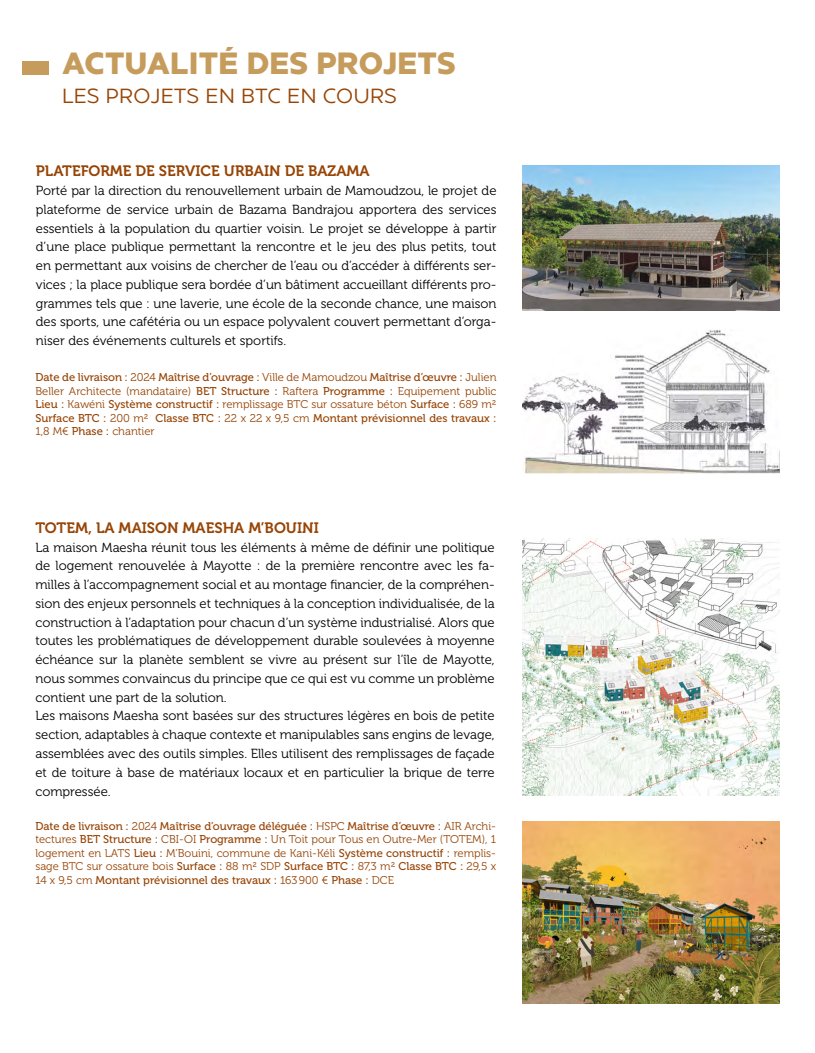
<style>
.page{position:relative;width:815px;height:1053px;background:#fff}
.page>*{position:absolute;margin:0;border:0;box-sizing:border-box;transform-origin:0 0}
.t1{font:900 30px "Rijsel";color:#c69c5c}
.t2{font:20px "Rijsel";color:#974405}
.t3{font:15px "Museo 700";color:#974405}
.t4{font:13.12px/18.8px "Museo 300";color:#000;text-align:justify}
.t5{font:11.25px/13.5px "Museo 300";color:#974405}
.t6{font:11.25px "Museo 500";color:#974405}
.s1{font-family:"Museo 300"}
.s2{font-family:"Museo 500"}
</style>
<div class="page">
<div style="left:22px;top:61px;width:27px;height:13px;background:#c69c5c"></div>
<img style="left:523px;top:165px;width:256px;height:145px">
<img style="left:523px;top:330px;width:256px;height:144px">
<img style="left:523px;top:821px;width:256px;height:182px">
<img style="left:523px;top:539px;width:256px;height:256px">
<h1 class="t1" style="left:62px;top:45px;width:395px">ACTUALITÉ DES PROJETS</h1>
<h2 class="t2" style="left:62px;top:85px;width:337px">LES PROJETS EN BTC EN COURS</h2>
<p class="t3" style="left:36px;top:163px;width:335px">PLATEFORME DE SERVICE URBAIN DE BAZAMA</p>
<p class="t4" style="left:36px;top:181px;width:462px">Porté par la direction du renouvellement urbain de Mamoudzou, le projet de plateforme de service urbain de Bazama Bandrajou apportera des services essentiels à la population du quartier voisin. Le projet se développe à partir d’une place publique permettant la rencontre et le jeu des plus petits, tout en permettant aux voisins de chercher de l’eau ou d’accéder à différents ser&shy;vices ; la place publique sera bordée d’un bâtiment accueillant différents pro&shy;grammes tels que : une laverie, une école de la seconde chance, une maison des sports, une cafétéria ou un espace polyvalent couvert permettant d’orga&shy;niser des événements culturels et sportifs.</p>
<p class="t6" style="left:35px;top:371px;width:463px">Date de livraison : <span class="s1">2024</span> Maîtrise d’ouvrage : <span class="s1">Ville de Mamoudzou</span> Maîtrise d’œuvre : <span class="s1">Julien</span></p>
<p class="t5" style="left:35px;top:384px;width:463px">Beller Architecte (mandataire) <span class="s2">BET Structure :</span> Raftera <span class="s2">Programme :</span> Equipement public<br><span class="s2">Lieu :</span> Kawéni <span class="s2">Système constructif :</span> remplissage BTC sur ossature béton <span class="s2">Surface :</span> 689 m²</p>
<p class="t6" style="left:35px;top:411px;width:463px">Surface BTC : <span class="s1">200 m²</span> Classe BTC : <span class="s1">22 x 22 x 9,5 cm</span> Montant prévisionnel des travaux :</p>
<p class="t5" style="left:35px;top:425px;width:121px">1,8 M€ <span class="s2">Phase :</span> chantier</p>
<p class="t3" style="left:35px;top:519px;width:285px">TOTEM, LA MAISON MAESHA M’BOUINI</p>
<p class="t4" style="left:35px;top:538px;width:461px;text-align:left">La maison Maesha réunit tous les éléments à même de définir une politique de logement renouvelée à Mayotte : de la première rencontre avec les fa&shy;milles à l’accompagnement social et au montage financier, de la compréhen&shy;sion des enjeux personnels et techniques à la conception individualisée, de la construction à l’adaptation pour chacun d’un système industrialisé. Alors que toutes les problématiques de développement durable soulevées à moyenne échéance sur la planète semblent se vivre au présent sur l’île de Mayotte, nous sommes convaincus du principe que ce qui est vu comme un problème contient une part de la solution.<br>Les maisons Maesha sont basées sur des structures légères en bois de petite section, adaptables à chaque contexte et manipulables sans engins de levage, assemblées avec des outils simples. Elles utilisent des remplissages de façade et de toiture à base de matériaux locaux et en particulier la brique de terre compressée.</p>
<p class="t6" style="left:35px;top:819px;width:462px">Date de livraison : <span class="s1">2024</span> Maîtrise d’ouvrage déléguée : <span class="s1">HSPC</span> Maîtrise d’œuvre : <span class="s1">AIR Archi-</span></p>
<p class="t5" style="left:35px;top:833px;width:462px;text-align:justify">tectures <span class="s2">BET Structure :</span> CBI-OI <span class="s2">Programme :</span> Un Toit pour Tous en Outre-Mer (TOTEM), 1 logement en LATS <span class="s2">Lieu :</span> M’Bouini, commune de Kani-Kéli <span class="s2">Système constructif :</span> remplis&shy;sage BTC sur ossature bois <span class="s2">Surface :</span> 88 m² SDP <span class="s2">Surface BTC :</span> 87,3 m² <span class="s2">Classe BTC :</span> 29,5 x</p>
<p class="t6" style="left:35px;top:873px;width:360px"><span class="s1">14 x 9,5 cm</span> Montant prévisionnel des travaux : <span class="s1">163900 €</span> Phase : <span class="s1">DCE</span></p>
</div>
